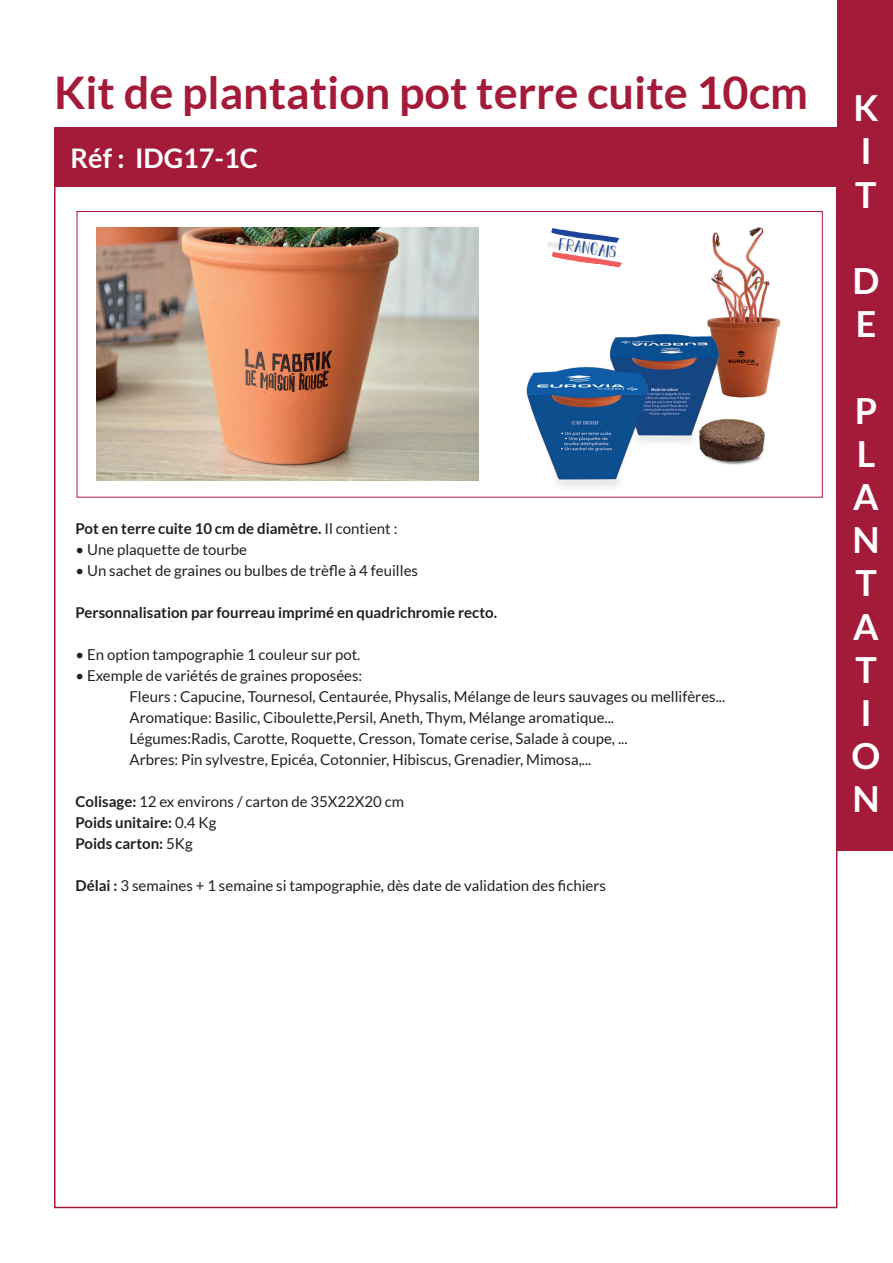
<style>
.page{position:relative;width:893px;height:1263px;background:#fff}
.page>*{position:absolute;margin:0;border:0;box-sizing:border-box;transform-origin:0 0}
.t1{font:700 45px "Lato";color:#a41b39}
.t2{font:700 36px/43.2px "Lato";color:#fff}
.t3{font:700 27px "Lato";color:#fff}
.t4{font:17.55px "Dominique";color:#1d449a}
.t5{font:15px/21px "Lato";color:#231f20}
.t6{font:700 15px "Lato";color:#231f20}
.s1{font-weight:400}
.s2{font-weight:700}
</style>
<div class="page">
<div style="left:54px;top:128px;width:784px;height:59px;background:#a41b39"></div>
<div style="left:837px;top:0;width:56px;height:850px;background:#a41b39"></div>
<div style="left:77px;top:211px;width:746px;height:286px;background:#fff;border:1px solid #a41b39"></div>
<img style="left:96px;top:228px;width:382px;height:253px">
<img style="left:526px;top:227px;width:255px;height:260px">
<svg style="left:546px;top:228px;width:76px;height:39px"></svg>
<h1 class="t1" style="left:54px;top:67px;width:756px">Kit de plantation pot terre cuite 10cm</h1>
<h3 class="t3" style="left:71px;top:143px;width:189px">Réf : IDG17-1C</h3>
<p class="t4" style="left:560px;top:234px;width:60px;rotate:8deg">francais</p>
<p class="t6" style="left:75px;top:520px;width:323px">Pot en terre cuite 10 cm de diamètre. <span class="s1">Il contient :</span></p>
<p class="t5" style="left:75px;top:539px;width:173px">• Une plaquette de tourbe</p>
<p class="t5" style="left:75px;top:560px;width:344px">• Un sachet de graines ou bulbes de trèfle à 4 feuilles</p>
<p class="t6" style="left:75px;top:604px;width:423px">Personnalisation par fourreau imprimé en quadrichromie recto.</p>
<p class="t5" style="left:75px;top:644px;width:286px">• En option tampographie 1 couleur sur pot.</p>
<p class="t5" style="left:129px;top:665px;width:597px;text-indent:-54px">• Exemple de variétés de graines proposées:<br>Fleurs : Capucine, Tournesol, Centaurée, Physalis, Mélange de leurs sauvages ou mellifères...<br>Aromatique: Basilic, Ciboulette,Persil, Aneth, Thym, Mélange aromatique...<br>Légumes:Radis, Carotte, Roquette, Cresson, Tomate cerise, Salade à coupe, ...<br>Arbres: Pin sylvestre, Epicéa, Cotonnier, Hibiscus, Grenadier, Mimosa,...</p>
<p class="t5" style="left:75px;top:791px;width:330px"><span class="s2">Colisage:</span> 12 ex environs / carton de 35X22X20 cm<br><span class="s2">Poids unitaire:</span> 0.4 Kg<br><span class="s2">Poids carton:</span> 5Kg</p>
<p class="t5" style="left:75px;top:875px;width:532px"><span class="s2">Délai :</span> 3 semaines + 1 semaine si tampographie, dès date de validation des fichiers</p>
<h2 class="t2" style="left:853px;top:86px;width:27px">K<br>I<br>T</h2>
<h2 class="t2" style="left:852px;top:259px;width:28px">D<br>E</h2>
<h2 class="t2" style="left:852px;top:388px;width:30px">P<br>L<br>A<br>N<br>T<br>A<br>T<br>I<br>O<br>N</h2>
</div>
